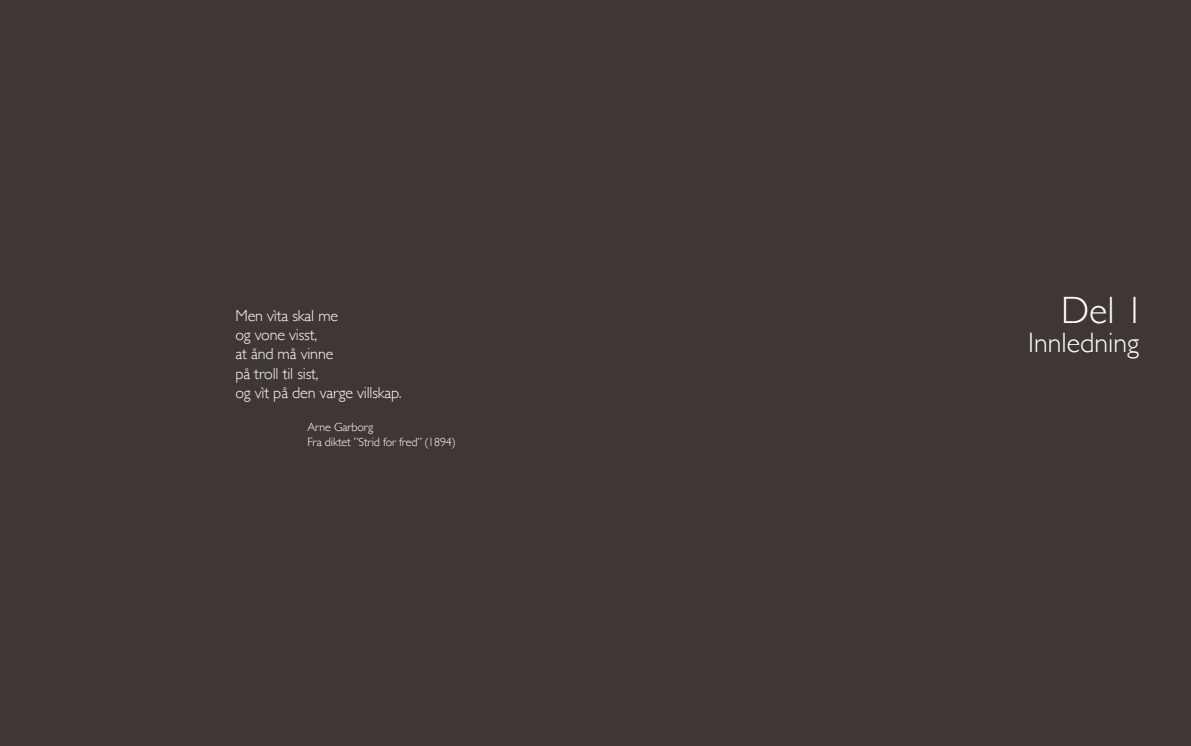
<style>
.page{position:relative;width:1191px;height:746px;background:#3f3735}
.page>*{position:absolute;margin:0;border:0;box-sizing:border-box;transform-origin:0 0}
.Avsnitt_1{font:300 38px "Gill Sans";color:#fff}
.Avsnitt_2{font:300 28px "Gill Sans";color:#fff}
.Bildtext{font:300 16px "Gill Sans";letter-spacing:-.01em;color:#fff}
.Bildtext-2{font:300 12px "Gill Sans";letter-spacing:-.01em;color:#fff}
.s1{font-style:inherit}
</style>
<div class="page">
<p class="Bildtext" style="left:235px;top:303px;width:104px">Men vìta skal me</p>
<p class="Bildtext" style="left:235px;top:322px;width:83px">og vone visst,</p>
<p class="Bildtext" style="left:235px;top:341px;width:99px">at ånd må vinne</p>
<p class="Bildtext" style="left:235px;top:360px;width:85px">på troll til sist,</p>
<p class="Bildtext" style="left:235px;top:380px;width:168px">og vìt på den varge villskap.</p>
<p class="Bildtext-2" style="left:307px;top:418px;width:67px">Arne Garborg</p>
<p class="Bildtext-2" style="left:307px;top:432px;width:150px">Fra diktet ”Strid for fred” (<span class="s1">1894</span>)</p>
<p class="Avsnitt_1" style="left:1061px;top:281px;width:85px">Del <span class="s1">1</span></p>
<p class="Avsnitt_2" style="left:1028px;top:321px;width:112px">Innledning</p>
</div>
